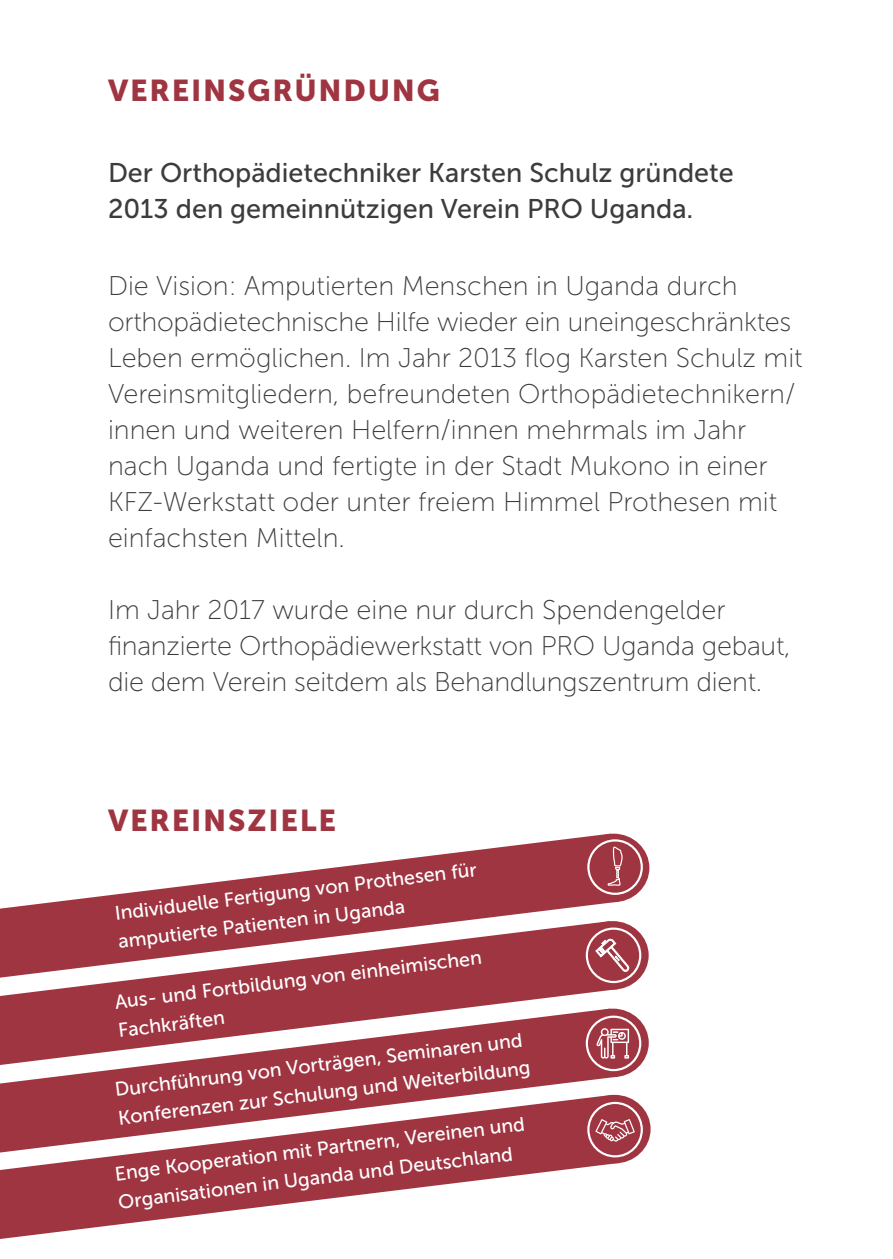
<style>
.page{position:relative;width:893px;height:1259px;background:#fff}
.page>*{position:absolute;margin:0;border:0;box-sizing:border-box;transform-origin:0 0}
.t1{font:30px "Museo Sans 900";letter-spacing:.06em;color:#a03542}
.t2{font:27px/36px "Museo Sans 100";color:#3c3c3b}
.t3{font:27px "Museo Sans 500";color:#3c3c3b}
.t4{font:19.5px/28.5px "Museo Sans 500";color:#fff}
</style>
<div class="page">
<svg style="left:0;top:834px;width:617px;height:87px;fill:#a03542"></svg>
<div style="left:578px;top:833px;width:71px;height:69px;background:#a03542;border-radius:50%"></div>
<svg style="left:0;top:1065px;width:617px;height:30px;background:#ae535e"></svg>
<svg style="left:577px;top:1008px;width:72px;height:69px"></svg>
<svg style="left:0;top:921px;width:618px;height:144px;fill:#a03542"></svg>
<svg style="left:577px;top:921px;width:72px;height:68px;background:#a84753"></svg>
<svg style="left:0;top:1095px;width:619px;height:144px;fill:#a03542"></svg>
<div style="left:579px;top:1095px;width:72px;height:68px;background:#a03542;border-radius:50%"></div>
<div style="left:587px;top:839px;width:56px;height:56px;border:2px solid #fff;border-radius:50%"></div>
<div style="left:586px;top:927px;width:55px;height:56px;border:2px solid #fff;border-radius:50%"></div>
<div style="left:587px;top:1102px;width:56px;height:55px;border:2px solid #fff;border-radius:50%"></div>
<svg style="left:607px;top:846px;width:16px;height:40px"></svg>
<svg style="left:596px;top:938px;width:33px;height:34px"></svg>
<svg style="left:595px;top:1119px;width:40px;height:23px"></svg>
<div style="left:586px;top:1015px;width:55px;height:56px;border:2px solid #fff;border-radius:50%"></div>
<svg style="left:596px;top:1028px;width:33px;height:30px"></svg>
<p class="t1" style="left:108px;top:74px;width:333px">VEREINSGRÜNDUNG</p>
<p class="t3" style="left:108px;top:158px;width:627px">Der Orthopädietechniker Karsten Schulz gründete</p>
<p class="t3" style="left:108px;top:194px;width:587px">2013 den gemeinnützigen Verein PRO Uganda.</p>
<p class="t2" style="left:108px;top:268px;width:631px">Die Vision: Amputierten Menschen in Uganda durch</p>
<p class="t2" style="left:108px;top:304px;width:696px">orthopädietechnische Hilfe wieder ein uneingeschränktes<br>Leben ermöglichen. Im Jahr 2013 flog Karsten Schulz mit</p>
<p class="t2" style="left:108px;top:376px;width:689px">Vereinsmitgliedern, befreundeten Orthopädietechnikern/</p>
<p class="t2" style="left:108px;top:412px;width:640px">innen und weiteren Helfern/innen mehrmals im Jahr</p>
<p class="t2" style="left:108px;top:448px;width:661px">nach Uganda und fertigte in der Stadt Mukono in einer</p>
<p class="t2" style="left:108px;top:484px;width:671px">KFZ-Werkstatt oder unter freiem Himmel Prothesen mit</p>
<p class="t2" style="left:108px;top:520px;width:238px">einfachsten Mitteln.</p>
<p class="t2" style="left:108px;top:592px;width:619px">Im Jahr 2017 wurde eine nur durch Spendengelder</p>
<p class="t2" style="left:108px;top:628px;width:684px">finanzierte Orthopädiewerkstatt von PRO Uganda gebaut, die dem Verein seitdem als Behandlungszentrum dient.</p>
<p class="t1" style="left:108px;top:804px;width:230px">VEREINSZIELE</p>
<p class="t4" style="left:113px;top:899px;width:366px;rotate:-7deg">Individuelle Fertigung von Prothesen für amputierte Patienten in Uganda</p>
<p class="t4" style="left:113px;top:988px;width:371px;rotate:-7deg">Aus- und Fortbildung von einheimischen<br>Fachkräften</p>
<p class="t4" style="left:113px;top:1075px;width:412px;rotate:-7deg">Durchführung von Vorträgen, Seminaren und</p>
<p class="t4" style="left:117px;top:1103px;width:416px;rotate:-7deg">Konferenzen zur Schulung und Weiterbildung</p>
<p class="t4" style="left:113px;top:1159px;width:414px;rotate:-7deg">Enge Kooperation mit Partnern, Vereinen und</p>
<p class="t4" style="left:117px;top:1188px;width:399px;rotate:-7deg">Organisationen in Uganda und Deutschland</p>
</div>
